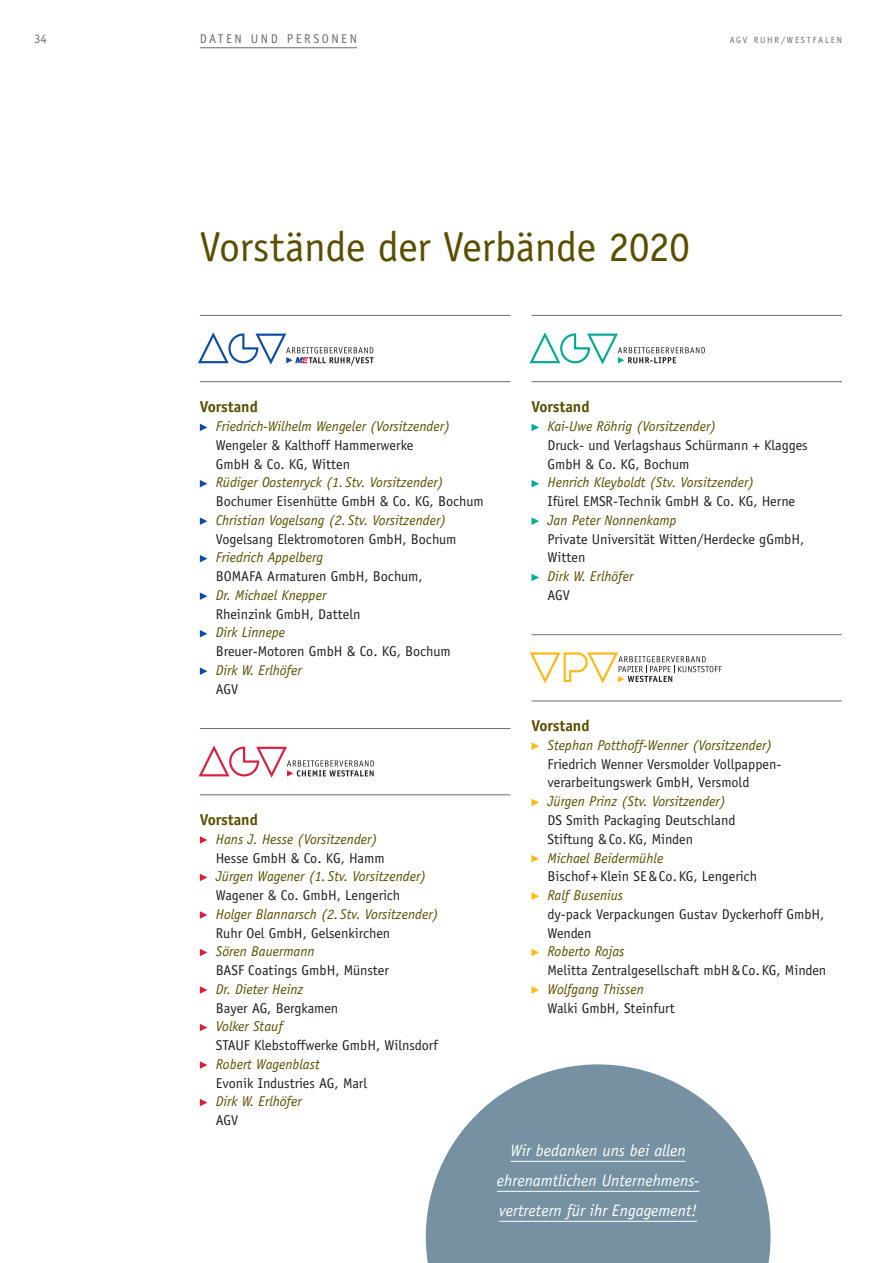
<style>
.page{position:relative;width:893px;height:1263px;background:#fff}
.page>*{position:absolute;margin:0;border:0;box-sizing:border-box;transform-origin:0 0}
.t1{font:42px "Officina Sans Std";letter-spacing:-.01em;color:#5b4e00}
.t2{font:italic 16.5px/30px "Officina Sans Std";color:#fff;text-align:center}
.t3{font:700 15.75px "Officina Sans Std";color:#5b4e00}
.t4{font:14.25px/18.8px "Officina Sans Std";color:#231f20}
.t5{font:italic 14.25px "Officina Sans Std";color:#5b4e00}
.t6{font:12.75px "Officina Sans Std";letter-spacing:.2em;color:#6c6d70}
.t7{font:9px "Officina Sans Std";letter-spacing:.2em;color:#6c6d70}
</style>
<div class="page">
<svg style="left:200px;top:424px;width:7px;height:7px"></svg>
<svg style="left:200px;top:480px;width:7px;height:7px"></svg>
<svg style="left:200px;top:517px;width:7px;height:8px"></svg>
<svg style="left:200px;top:555px;width:7px;height:7px"></svg>
<svg style="left:200px;top:592px;width:7px;height:8px"></svg>
<svg style="left:200px;top:630px;width:7px;height:7px"></svg>
<svg style="left:200px;top:667px;width:7px;height:8px"></svg>
<svg style="left:200px;top:836px;width:7px;height:8px"></svg>
<svg style="left:200px;top:874px;width:7px;height:7px"></svg>
<svg style="left:200px;top:911px;width:7px;height:8px"></svg>
<svg style="left:200px;top:949px;width:7px;height:7px"></svg>
<svg style="left:200px;top:986px;width:7px;height:8px"></svg>
<svg style="left:200px;top:1024px;width:7px;height:7px"></svg>
<svg style="left:200px;top:1061px;width:7px;height:8px"></svg>
<svg style="left:200px;top:1099px;width:7px;height:7px"></svg>
<svg style="left:531px;top:424px;width:8px;height:7px"></svg>
<svg style="left:531px;top:480px;width:8px;height:7px"></svg>
<svg style="left:531px;top:517px;width:8px;height:8px"></svg>
<svg style="left:531px;top:574px;width:8px;height:7px"></svg>
<svg style="left:531px;top:742px;width:8px;height:8px"></svg>
<svg style="left:531px;top:799px;width:8px;height:7px"></svg>
<svg style="left:531px;top:855px;width:8px;height:7px"></svg>
<svg style="left:531px;top:892px;width:8px;height:8px"></svg>
<svg style="left:531px;top:949px;width:8px;height:7px"></svg>
<svg style="left:531px;top:986px;width:8px;height:8px"></svg>
<hr style="left:200px;top:315px;width:310px;height:1px;background:#6c6d70">
<hr style="left:200px;top:381px;width:310px;height:1px;background:#6c6d70">
<svg style="left:198px;top:332px;width:176px;height:34px"></svg>
<hr style="left:531px;top:315px;width:311px;height:1px;background:#6c6d70">
<hr style="left:531px;top:381px;width:311px;height:1px;background:#6c6d70">
<svg style="left:530px;top:332px;width:175px;height:33px"></svg>
<hr style="left:200px;top:728px;width:310px;height:1px;background:#6c6d70">
<hr style="left:200px;top:794px;width:310px;height:1px;background:#6c6d70">
<svg style="left:199px;top:745px;width:175px;height:33px"></svg>
<hr style="left:531px;top:634px;width:311px;height:1px;background:#6c6d70">
<hr style="left:531px;top:701px;width:311px;height:1px;background:#6c6d70">
<svg style="left:530px;top:652px;width:192px;height:31px"></svg>
<svg style="left:426px;top:1064px;width:344px;height:199px;fill:#7692a2"></svg>
<hr style="left:510px;top:1161px;width:176px;height:1px;background:#fff">
<hr style="left:497px;top:1191px;width:202px;height:1px;background:#fff">
<hr style="left:499px;top:1221px;width:198px;height:1px;background:#fff">
<hr style="left:200px;top:47px;width:157px;height:1px;background:#6c6d70">
<p class="t6" style="left:34px;top:31px;width:14px">34</p>
<p class="t6" style="left:200px;top:31px;width:159px">DATEN UND PERSONEN</p>
<p class="t7" style="left:730px;top:35px;width:114px">AGV RUHR/WESTFALEN</p>
<h1 class="t1" style="left:200px;top:223px;width:492px">Vorstände der Verbände 2020</h1>
<p class="t3" style="left:200px;top:397px;width:60px">Vorstand</p>
<p class="t5" style="left:216px;top:418px;width:236px">Friedrich-Wilhelm Wengeler (Vorsitzender)</p>
<p class="t4" style="left:216px;top:436px;width:199px">Wengeler &amp; Kalthoff Hammerwerke<br>GmbH &amp; Co. KG, Witten</p>
<p class="t5" style="left:216px;top:474px;width:229px">Rüdiger Oostenryck (1. Stv. Vorsitzender)</p>
<p class="t4" style="left:216px;top:492px;width:269px">Bochumer Eisenhütte GmbH &amp; Co. KG, Bochum</p>
<p class="t5" style="left:216px;top:512px;width:232px">Christian Vogelsang (2. Stv. Vorsitzender)</p>
<p class="t4" style="left:216px;top:529px;width:242px">Vogelsang Elektromotoren GmbH, Bochum</p>
<p class="t5" style="left:216px;top:549px;width:109px">Friedrich Appelberg</p>
<p class="t4" style="left:216px;top:567px;width:208px">BOMAFA Armaturen GmbH, Bochum,</p>
<p class="t5" style="left:216px;top:587px;width:112px">Dr. Michael Knepper</p>
<p class="t4" style="left:216px;top:604px;width:146px">Rheinzink GmbH, Datteln</p>
<p class="t5" style="left:216px;top:624px;width:71px">Dirk Linnepe</p>
<p class="t4" style="left:216px;top:642px;width:236px">Breuer-Motoren GmbH &amp; Co. KG, Bochum</p>
<p class="t5" style="left:216px;top:662px;width:87px">Dirk W. Erlhöfer</p>
<p class="t4" style="left:216px;top:679px;width:24px">AGV</p>
<p class="t3" style="left:200px;top:810px;width:60px">Vorstand</p>
<p class="t5" style="left:216px;top:831px;width:163px">Hans J. Hesse (Vorsitzender)</p>
<p class="t4" style="left:216px;top:848px;width:170px">Hesse GmbH &amp; Co. KG, Hamm</p>
<p class="t5" style="left:216px;top:868px;width:212px">Jürgen Wagener (1. Stv. Vorsitzender)</p>
<p class="t4" style="left:216px;top:886px;width:186px">Wagener &amp; Co. GmbH, Lengerich</p>
<p class="t5" style="left:216px;top:906px;width:224px">Holger Blannarsch (2. Stv. Vorsitzender)</p>
<p class="t4" style="left:216px;top:923px;width:176px">Ruhr Oel GmbH, Gelsenkirchen</p>
<p class="t5" style="left:216px;top:943px;width:100px">Sören Bauermann</p>
<p class="t4" style="left:216px;top:961px;width:175px">BASF Coatings GmbH, Münster</p>
<p class="t5" style="left:216px;top:981px;width:89px">Dr. Dieter Heinz</p>
<p class="t4" style="left:216px;top:998px;width:124px">Bayer AG, Bergkamen</p>
<p class="t5" style="left:216px;top:1018px;width:69px">Volker Stauf</p>
<p class="t4" style="left:216px;top:1036px;width:224px">STAUF Klebstoffwerke GmbH, Wilnsdorf</p>
<p class="t5" style="left:216px;top:1056px;width:105px">Robert Wagenblast</p>
<p class="t4" style="left:216px;top:1073px;width:153px">Evonik Industries AG, Marl</p>
<p class="t5" style="left:216px;top:1093px;width:87px">Dirk W. Erlhöfer</p>
<p class="t4" style="left:216px;top:1111px;width:24px">AGV</p>
<p class="t3" style="left:531px;top:397px;width:60px">Vorstand</p>
<p class="t5" style="left:547px;top:418px;width:170px">Kai-Uwe Röhrig (Vorsitzender)</p>
<p class="t4" style="left:547px;top:436px;width:262px">Druck- und Verlagshaus Schürmann + Klagges<br>GmbH &amp; Co. KG, Bochum</p>
<p class="t5" style="left:547px;top:474px;width:208px">Henrich Kleyboldt (Stv. Vorsitzender)</p>
<p class="t4" style="left:547px;top:492px;width:249px">Ifürel EMSR-Technik GmbH &amp; Co. KG, Herne</p>
<p class="t5" style="left:547px;top:512px;width:131px">Jan Peter Nonnenkamp</p>
<p class="t4" style="left:547px;top:529px;width:258px">Private Universität Witten/Herdecke gGmbH,<br>Witten</p>
<p class="t5" style="left:547px;top:568px;width:87px">Dirk W. Erlhöfer</p>
<p class="t4" style="left:547px;top:586px;width:24px">AGV</p>
<p class="t3" style="left:531px;top:716px;width:60px">Vorstand</p>
<p class="t5" style="left:547px;top:737px;width:226px">Stephan Potthoff-Wenner (Vorsitzender)</p>
<p class="t4" style="left:547px;top:754px;width:234px">Friedrich Wenner Versmolder Vollpappen&shy;verarbeitungswerk GmbH, Versmold</p>
<p class="t5" style="left:547px;top:793px;width:180px">Jürgen Prinz (Stv. Vorsitzender)</p>
<p class="t4" style="left:547px;top:811px;width:189px">DS Smith Packaging Deutschland<br>Stiftung &amp;Co.KG, Minden</p>
<p class="t5" style="left:547px;top:849px;width:117px">Michael Beidermühle</p>
<p class="t4" style="left:547px;top:867px;width:211px">Bischof +Klein SE&amp;Co.KG, Lengerich</p>
<p class="t5" style="left:547px;top:887px;width:77px">Ralf Busenius</p>
<p class="t4" style="left:547px;top:904px;width:278px">dy-pack Verpackungen Gustav Dyckerhoff GmbH,<br>Wenden</p>
<p class="t5" style="left:547px;top:943px;width:78px">Roberto Rojas</p>
<p class="t4" style="left:547px;top:961px;width:280px">Melitta Zentralgesellschaft mbH&amp;Co.KG, Minden</p>
<p class="t5" style="left:547px;top:981px;width:98px">Wolfgang Thissen</p>
<p class="t4" style="left:547px;top:998px;width:129px">Walki GmbH, Steinfurt</p>
<p class="t2" style="left:497px;top:1135px;width:203px">Wir bedanken uns bei allen ehrenamtlichen Unternehmens&shy;vertretern für ihr Engagement!</p>
</div>
